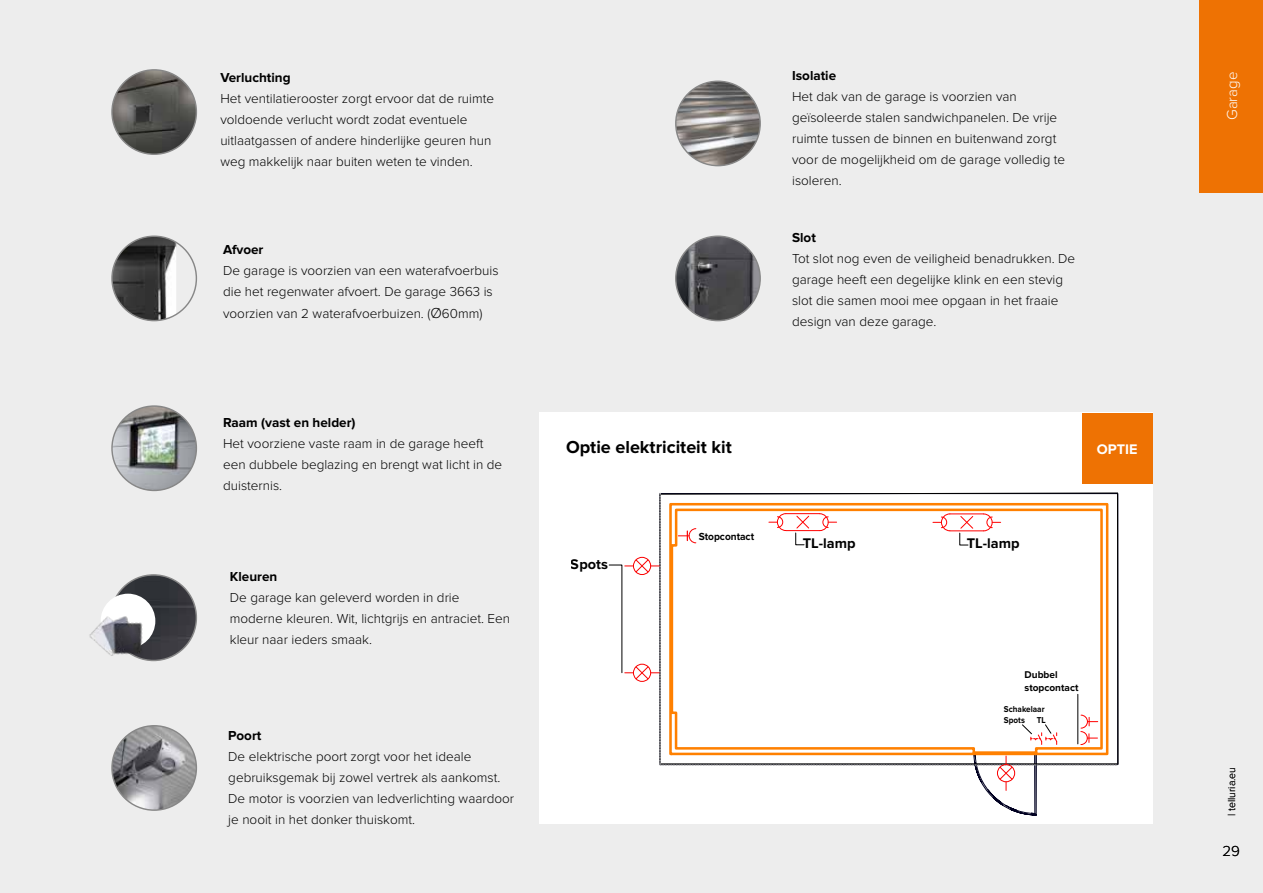
<style>
.page{position:relative;width:1263px;height:893px;background:#ededed}
.page>*{position:absolute;margin:0;border:0;box-sizing:border-box;transform-origin:0 0}
.t1{font:700 18px "Proxima Nova";color:#000}
.t2{font:300 15px "Proxima Nova";color:#fff}
.t3{font:300 15px "Proxima Nova";color:#000}
.t4{font:700 14.55px "Proxima Nova";color:#000}
.t5{font:700 14.4px "Proxima Nova";color:#fff}
.t6{font:300 13.5px/21px "Proxima Nova";color:#000}
.t7{font:700 13.5px "Proxima Nova";color:#000}
.t8{font:700 10.65px "Proxima Nova";color:#000;scale:.95 1}
.t9{font:300 10.5px "Proxima Nova";color:#000}
.t10{font:700 10.2px/12.3px "Proxima Nova";color:#000}
.t11{font:700 8.85px/10.6px "Proxima Nova";color:#000;scale:.92 1}
.s1{font-size:15px}
</style>
<div class="page">
<div style="left:539px;top:412px;width:613px;height:412px;background:#fff"></div>
<img style="left:112px;top:406px;width:84px;height:84px;border-radius:42px">
<img style="left:676px;top:236px;width:84px;height:85px;border-radius:42px">
<img style="left:676px;top:81px;width:84px;height:85px;border-radius:42px">
<img style="left:112px;top:237px;width:64px;height:84px">
<img style="left:112px;top:70px;width:84px;height:84px;border-radius:42px">
<img style="left:112px;top:726px;width:84px;height:84px;border-radius:42px">
<img style="left:111px;top:575px;width:85px;height:85px;border-radius:43px">
<div style="left:101px;top:594px;width:54px;height:54px;background:#fff;border-radius:50%"></div>
<img style="left:89px;top:606px;width:65px;height:56px">
<div style="left:1082px;top:413px;width:70px;height:70px;background:#ee7203"></div>
<div style="left:1199px;top:0;width:64px;height:192px;background:#ee7203"></div>
<svg style="left:608px;top:492px;width:511px;height:321px"></svg>
<p class="t7" style="left:220px;top:70px;width:72px">Verluchting</p>
<p class="t6" style="left:220px;top:88px;width:275px">Het ventilatierooster zorgt ervoor dat de ruimte voldoende verlucht wordt zodat eventuele uitlaatgassen of andere hinderlijke geuren hun weg makkelijk naar buiten weten te vinden.</p>
<p class="t7" style="left:223px;top:241px;width:42px">Afvoer</p>
<p class="t6" style="left:223px;top:260px;width:277px">De garage is voorzien van een waterafvoerbuis die het regenwater afvoert. De garage 3663 is</p>
<p class="t6" style="left:223px;top:303px;width:261px">voorzien van 2 waterafvoerbuizen. (<span class="s1">Ø</span>60mm)</p>
<p class="t7" style="left:223px;top:415px;width:134px">Raam (vast en helder)</p>
<p class="t6" style="left:223px;top:433px;width:281px">Het voorziene vaste raam in de garage heeft een dubbele beglazing en brengt wat licht in de duisternis.</p>
<p class="t7" style="left:230px;top:569px;width:49px">Kleuren</p>
<p class="t6" style="left:230px;top:587px;width:282px">De garage kan geleverd worden in drie moderne kleuren. Wit, lichtgrijs en antraciet. Een kleur naar ieders smaak.</p>
<p class="t7" style="left:228px;top:728px;width:35px">Poort</p>
<p class="t6" style="left:228px;top:746px;width:287px">De elektrische poort zorgt voor het ideale gebruiksgemak bij zowel vertrek als aankomst.<br>De motor is voorzien van ledverlichting waardoor je nooit in het donker thuiskomt.</p>
<p class="t7" style="left:792px;top:68px;width:46px">Isolatie</p>
<p class="t6" style="left:792px;top:86px;width:275px">Het dak van de garage is voorzien van geïsoleerde stalen sandwichpanelen. De vrije ruimte tussen de binnen en buitenwand zorgt voor de mogelijkheid om de garage volledig te isoleren.</p>
<p class="t7" style="left:792px;top:229px;width:25px">Slot</p>
<p class="t6" style="left:792px;top:248px;width:285px">Tot slot nog even de veiligheid benadrukken. De garage heeft een degelijke klink en een stevig slot die samen mooi mee opgaan in het fraaie design van deze garage.</p>
<h1 class="t1" style="left:566px;top:437px;width:167px">Optie elektriciteit kit</h1>
<p class="t4" style="left:571px;top:556px;width:39px">Spots</p>
<p class="t8" style="left:699px;top:530px;width:60px">Stopcontact</p>
<p class="t4" style="left:803px;top:535px;width:54px">TL-lamp</p>
<p class="t4" style="left:967px;top:535px;width:54px">TL-lamp</p>
<p class="t5" style="left:1097px;top:441px;width:42px">OPTIE</p>
<p class="t10" style="left:1024px;top:669px;width:55px">Dubbel stopcontact</p>
<p class="t11" style="left:1004px;top:704px;width:46px">Schakelaar<br>Spots</p>
<p class="t11" style="left:1037px;top:715px;width:11px">TL</p>
<p class="t2" style="left:1223px;top:120px;width:50px;rotate:-90deg">Garage</p>
<p class="t9" style="left:1226px;top:816px;width:50px;rotate:-90deg">| telluria.eu</p>
<p class="t3" style="left:1222px;top:843px;width:19px">29</p>
</div>
